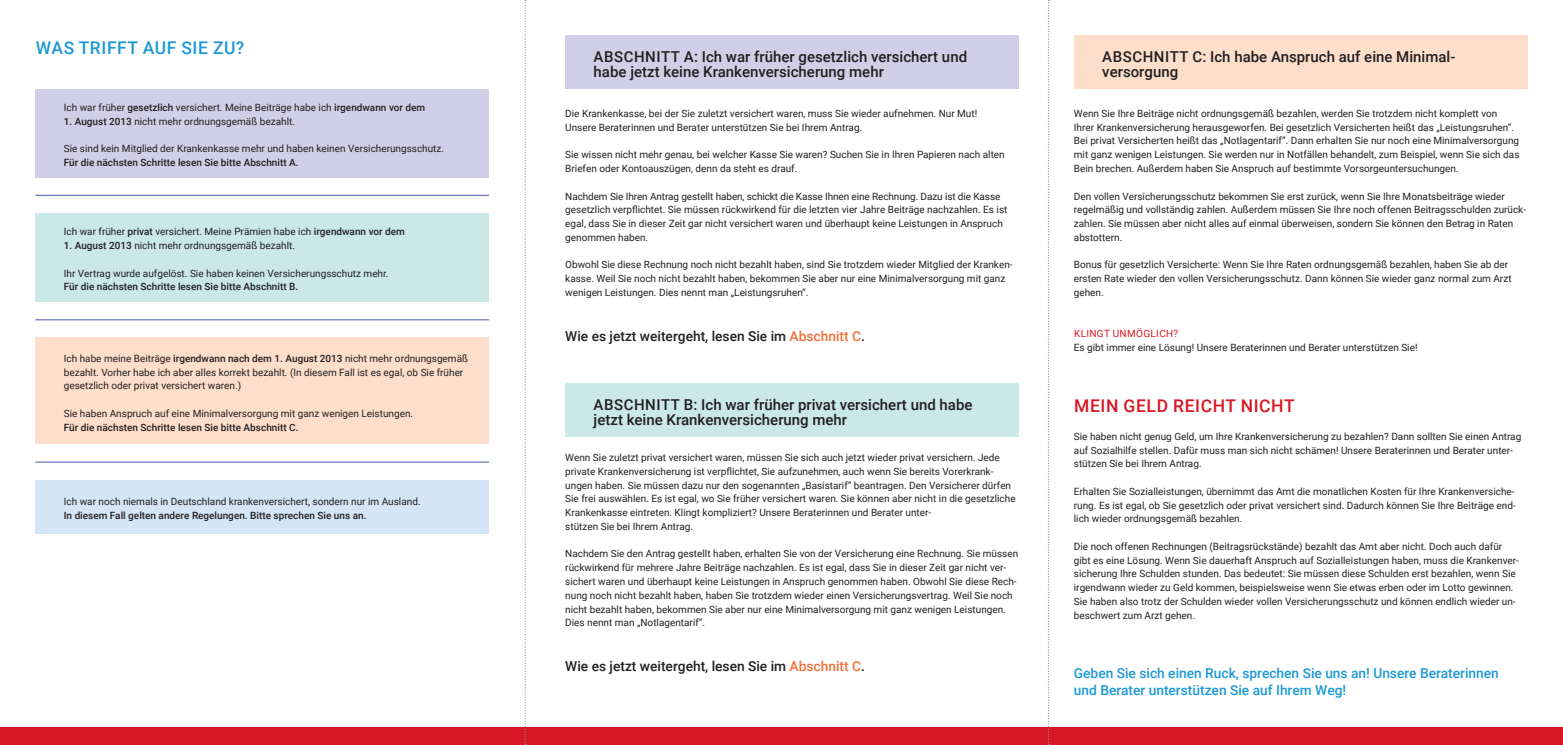
<style>
.page{position:relative;width:1563px;height:745px;background:#fff}
.page>*{position:absolute;margin:0;border:0;box-sizing:border-box;transform-origin:0 0}
.t1{font:500 17.5px "Roboto";letter-spacing:.035em;color:#d71824}
.t2{font:500 17.5px "Roboto";letter-spacing:.035em;color:#1d99d6}
.t3{font:500 15px/15px "Roboto";color:#231f20}
.t4{font:500 13.75px/17.5px "Roboto";color:#1d99d6}
.t5{font:500 13.75px "Roboto";color:#231f20}
.t6{font:10px/13.8px "Roboto";color:#231f20}
.t7{font:500 10px "Roboto";color:#231f20}
.t8{font:10px "Roboto";letter-spacing:.035em;color:#d71824}
.s1{font-weight:500}
.s2{color:#f26f39}
</style>
<div class="page">
<div style="left:0;top:726px;width:1563px;height:18px;background:#d71824"></div>
<div style="left:35px;top:89px;width:454px;height:88px;background:#d0cfe7"></div>
<hr style="left:35px;top:195px;width:454px;height:1px;background:#4a55a4">
<svg style="left:1048px;top:0;width:1px;height:743px"></svg>
<svg style="left:524px;top:0;width:2px;height:743px"></svg>
<div style="left:1074px;top:35px;width:453px;height:54px;background:#fddecb"></div>
<div style="left:565px;top:383px;width:454px;height:53px;background:#c9e8e6"></div>
<div style="left:35px;top:213px;width:454px;height:89px;background:#c9e8e6"></div>
<hr style="left:35px;top:319px;width:454px;height:1px;background:#4a55a4">
<div style="left:35px;top:337px;width:454px;height:107px;background:#fddecb"></div>
<div style="left:35px;top:479px;width:454px;height:54px;background:#d4e5f5"></div>
<hr style="left:35px;top:461px;width:454px;height:1px;background:#4a55a4">
<div style="left:565px;top:35px;width:454px;height:54px;background:#d0cfe7"></div>
<h1 class="t2" style="left:36px;top:35px;width:210px">WAS TRIFFT AUF SIE ZU?</h1>
<p class="t6" style="left:64px;top:100px;width:363px">Ich war früher <span class="s1">gesetzlich</span> versichert. Meine Beiträge habe ich <span class="s1">irgendwann vor dem</span></p>
<p class="t6" style="left:64px;top:114px;width:233px"><span class="s1">1. August 2013</span> nicht mehr ordnungsgemäß bezahlt.</p>
<p class="t6" style="left:64px;top:141px;width:382px">Sie sind kein Mitglied der Krankenkasse mehr und haben keinen Versicherungsschutz.</p>
<p class="t7" style="left:64px;top:155px;width:236px">Für die nächsten Schritte lesen Sie bitte Abschnitt A.</p>
<p class="t6" style="left:64px;top:224px;width:343px">Ich war früher <span class="s1">privat</span> versichert. Meine Prämien habe ich <span class="s1">irgendwann vor dem</span></p>
<p class="t6" style="left:64px;top:238px;width:233px"><span class="s1">1. August 2013</span> nicht mehr ordnungsgemäß bezahlt.</p>
<p class="t6" style="left:64px;top:265px;width:326px">Ihr Vertrag wurde aufgelöst. Sie haben keinen Versicherungsschutz mehr.</p>
<p class="t7" style="left:64px;top:279px;width:236px">Für die nächsten Schritte lesen Sie bitte Abschnitt B.</p>
<p class="t6" style="left:64px;top:351px;width:406px">Ich habe meine Beiträge <span class="s1">irgendwann nach dem 1. August 2013</span> nicht mehr ordnungsgemäß bezahlt. Vorher habe ich aber alles korrekt bezahlt. (In diesem Fall ist es egal, ob Sie früher gesetzlich oder privat versichert waren.)</p>
<p class="t6" style="left:64px;top:406px;width:351px">Sie haben Anspruch auf eine Minimalversorgung mit ganz wenigen Leistungen.</p>
<p class="t7" style="left:64px;top:420px;width:236px">Für die nächsten Schritte lesen Sie bitte Abschnitt C.</p>
<p class="t6" style="left:64px;top:494px;width:358px">Ich war noch niemals in Deutschland krankenversichert, sondern nur im Ausland.</p>
<p class="t7" style="left:64px;top:508px;width:304px">In diesem Fall gelten andere Regelungen. Bitte sprechen Sie uns an.</p>
<h2 class="t3" style="left:594px;top:49px;width:375px">ABSCHNITT A: Ich war früher gesetzlich versichert und habe jetzt keine Krankenversicherung mehr</h2>
<p class="t6" style="left:565px;top:106px;width:413px">Die Krankenkasse, bei der Sie zuletzt versichert waren, muss Sie wieder aufnehmen. Nur Mut!<br>Unsere Beraterinnen und Berater unterstützen Sie bei Ihrem Antrag.</p>
<p class="t6" style="left:565px;top:147px;width:441px">Sie wissen nicht mehr genau, bei welcher Kasse Sie waren? Suchen Sie in Ihren Papieren nach alten<br>Briefen oder Kontoauszügen, denn da steht es drauf.</p>
<p class="t6" style="left:565px;top:188px;width:444px">Nachdem Sie Ihren Antrag gestellt haben, schickt die Kasse Ihnen eine Rechnung. Dazu ist die Kasse gesetzlich verpflichtet. Sie müssen rückwirkend für die letzten vier Jahre Beiträge nachzahlen. Es ist egal, dass Sie in dieser Zeit gar nicht versichert waren und überhaupt keine Leistungen in Anspruch genommen haben.</p>
<p class="t6" style="left:565px;top:257px;width:449px">Obwohl Sie diese Rechnung noch nicht bezahlt haben, sind Sie trotzdem wieder Mitglied der Kranken&shy;kasse. Weil Sie noch nicht bezahlt haben, bekommen Sie aber nur eine Minimalversorgung mit ganz wenigen Leistungen. Dies nennt man „Leistungsruhen“.</p>
<h3 class="t5" style="left:565px;top:326px;width:301px">Wie es jetzt weitergeht, lesen Sie im <span class="s2">Abschnitt C</span>.</h3>
<h2 class="t3" style="left:594px;top:396px;width:380px">ABSCHNITT B: Ich war früher privat versichert und habe jetzt keine Krankenversicherung mehr</h2>
<p class="t6" style="left:565px;top:450px;width:452px">Wenn Sie zuletzt privat versichert waren, müssen Sie sich auch jetzt wieder privat versichern. Jede private Krankenversicherung ist verpflichtet, Sie aufzunehmen, auch wenn Sie bereits Vorerkrank&shy;ungen haben. Sie müssen dazu nur den sogenannten „Basistarif“ beantragen. Den Versicherer dürfen Sie frei auswählen. Es ist egal, wo Sie früher versichert waren. Sie können aber nicht in die gesetzliche Krankenkasse eintreten. Klingt kompliziert? Unsere Beraterinnen und Berater unter-<br>stützen Sie bei Ihrem Antrag.</p>
<p class="t6" style="left:565px;top:546px;width:454px">Nachdem Sie den Antrag gestellt haben, erhalten Sie von der Versicherung eine Rechnung. Sie müssen rückwirkend für mehrere Jahre Beiträge nachzahlen. Es ist egal, dass Sie in dieser Zeit gar nicht ver&shy;sichert waren und überhaupt keine Leistungen in Anspruch genommen haben. Obwohl Sie diese Rech&shy;nung noch nicht bezahlt haben, haben Sie trotzdem wieder einen Versicherungsvertrag. Weil Sie noch nicht bezahlt haben, bekommen Sie aber nur eine Minimalversorgung mit ganz wenigen Leistungen.<br>Dies nennt man „Notlagentarif“.</p>
<h3 class="t5" style="left:565px;top:656px;width:301px">Wie es jetzt weitergeht, lesen Sie im <span class="s2">Abschnitt C</span>.</h3>
<h2 class="t3" style="left:1102px;top:49px;width:355px">ABSCHNITT C: Ich habe Anspruch auf eine Minimal&shy;versorgung</h2>
<p class="t6" style="left:1074px;top:106px;width:447px">Wenn Sie Ihre Beiträge nicht ordnungsgemäß bezahlen, werden Sie trotzdem nicht komplett von Ihrer Krankenversicherung herausgeworfen. Bei gesetzlich Versicherten heißt das „Leistungsruhen“.<br>Bei privat Versicherten heißt das „Notlagentarif“. Dann erhalten Sie nur noch eine Minimalversorgung mit ganz wenigen Leistungen. Sie werden nur in Notfällen behandelt, zum Beispiel, wenn Sie sich das Bein brechen. Außerdem haben Sie Anspruch auf bestimmte Vorsorgeuntersuchungen.</p>
<p class="t6" style="left:1074px;top:188px;width:454px">Den vollen Versicherungsschutz bekommen Sie erst zurück, wenn Sie Ihre Monatsbeiträge wieder regelmäßig und vollständig zahlen. Außerdem müssen Sie Ihre noch offenen Beitragsschulden zurück&shy;zahlen. Sie müssen aber nicht alles auf einmal überweisen, sondern Sie können den Betrag in Raten abstottern.</p>
<p class="t6" style="left:1074px;top:257px;width:439px">Bonus für gesetzlich Versicherte: Wenn Sie Ihre Raten ordnungsgemäß bezahlen, haben Sie ab der ersten Rate wieder den vollen Versicherungsschutz. Dann können Sie wieder ganz normal zum Arzt gehen.</p>
<p class="t8" style="left:1074px;top:326px;width:106px">KLINGT UNMÖGLICH?</p>
<p class="t6" style="left:1074px;top:340px;width:345px">Es gibt immer eine Lösung! Unsere Beraterinnen und Berater unterstützen Sie!</p>
<h1 class="t1" style="left:1074px;top:393px;width:222px">MEIN GELD REICHT NICHT</h1>
<p class="t6" style="left:1074px;top:428px;width:449px">Sie haben nicht genug Geld, um Ihre Krankenversicherung zu bezahlen? Dann sollten Sie einen Antrag auf Sozialhilfe stellen. Dafür muss man sich nicht schämen! Unsere Beraterinnen und Berater unter&shy;stützen Sie bei Ihrem Antrag.</p>
<p class="t6" style="left:1074px;top:483px;width:443px;text-align:justify">Erhalten Sie Sozialleistungen, übernimmt das Amt die monatlichen Kosten für Ihre Krankenversiche&shy;rung. Es ist egal, ob Sie gesetzlich oder privat versichert sind. Dadurch können Sie Ihre Beiträge end&shy;lich wieder ordnungsgemäß bezahlen.</p>
<p class="t6" style="left:1074px;top:538px;width:447px">Die noch offenen Rechnungen (Beitragsrückstände) bezahlt das Amt aber nicht. Doch auch dafür gibt es eine Lösung. Wenn Sie dauerhaft Anspruch auf Sozialleistungen haben, muss die Krankenver&shy;sicherung Ihre Schulden stunden. Das bedeutet: Sie müssen diese Schulden erst bezahlen, wenn Sie irgendwann wieder zu Geld kommen, beispielsweise wenn Sie etwas erben oder im Lotto gewinnen.<br>Sie haben also trotz der Schulden wieder vollen Versicherungsschutz und können endlich wieder un&shy;beschwert zum Arzt gehen.</p>
<h3 class="t4" style="left:1074px;top:663px;width:426px">Geben Sie sich einen Ruck, sprechen Sie uns an! Unsere Beraterinnen und Berater unterstützen Sie auf Ihrem Weg!</h3>
</div>
